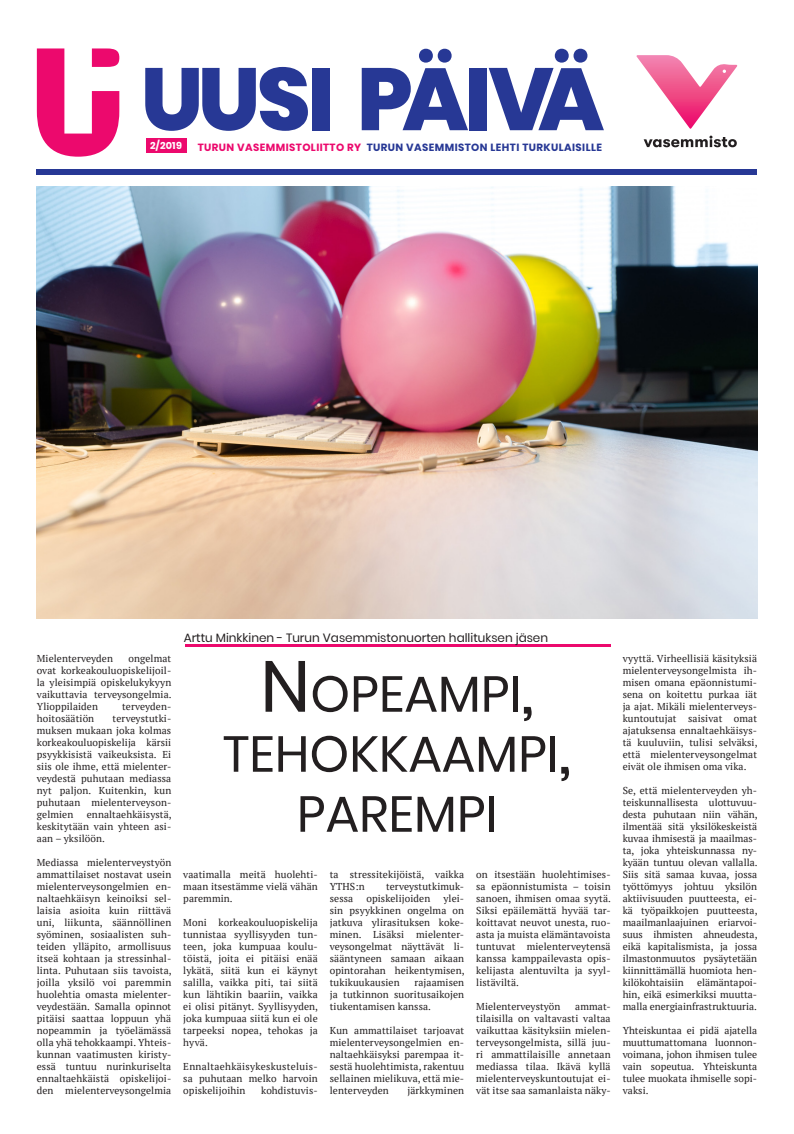
<style>
.page{position:relative;width:794px;height:1134px;background:#fff}
.page>*{position:absolute;margin:0;border:0;box-sizing:border-box;transform-origin:0 0}
.t1{font:800 88px "Poppins";letter-spacing:-.04em;color:#273895}
.t2{font:50.4px/60px "Poppins";color:#231f20;text-align:center}
.t3{font:12px "Poppins";color:#231f20}
.t4{font:700 10.4px "Poppins";letter-spacing:.04em;color:#273895}
.t5{font:10px/12px "PT Serif";letter-spacing:.01em;color:#231f20;text-align:justify}
.t6{font:700 9.8px "Poppins";color:#fff}
.s1{color:#ec096d}
.s2{font-size:72px}
</style>
<div class="page">
<img style="left:37px;top:186px;width:720px;height:432px">
<svg style="left:37px;top:48px;width:82px;height:109px"></svg>
<div style="left:37px;top:169px;width:720px;height:5px;background:#273895"></div>
<div style="left:146px;top:138px;width:40px;height:15px;background:#ec096d"></div>
<svg style="left:643px;top:136px;width:94px;height:11px"></svg>
<svg style="left:636px;top:55px;width:101px;height:74px"></svg>
<hr style="left:185px;top:644px;width:425px;height:2px;background:#ec096d">
<h1 class="t1" style="left:141px;top:48px;width:465px">UUSI PÄIVÄ</h1>
<p class="t6" style="left:150px;top:140px;width:33px">2/2019</p>
<p class="t4" style="left:198px;top:141px;width:406px"><span class="s1">TURUN VASEMMISTOLIITTO RY</span> TURUN VASEMMISTON LEHTI TURKULAISILLE</p>
<p class="t5" style="left:37px;top:652px;width:136px;text-indent:92px">ongelmat ovat korkeakouluopiskelijoil&shy;la yleisimpiä opiskelukykyyn vaikuttavia terveysongelmia.<br>Ylioppilaiden</p>
<p class="t5" style="left:37px;top:652px;width:78px">Mielenterveyden</p>
<p class="t5" style="left:122px;top:700px;width:51px">terveyden-</p>
<p class="t5" style="left:37px;top:712px;width:136px;text-indent:76px">terveystutki&shy;muksen mukaan joka kolmas korkeakouluopiskelija kärsii psyykkisistä vaikeuksista. Ei siis ole ihme, että mielenter&shy;veydestä puhutaan mediassa nyt paljon. Kuitenkin, kun puhutaan mielenterveyson&shy;gelmien</p>
<p class="t5" style="left:37px;top:712px;width:59px">hoitosäätiön</p>
<p class="t5" style="left:37px;top:808px;width:136px;text-indent:50px">ennaltaehkäisystä, keskitytään vain yhteen asi&shy;aan – yksilöön.</p>
<p class="t5" style="left:37px;top:856px;width:136px">Mediassa mielenterveystyön ammattilaiset nostavat usein mielenterveysongelmien en&shy;naltaehkäisyn keinoiksi sel&shy;laisia asioita kuin riittävä uni, liikunta, säännöllinen syöminen, sosiaalisten suh&shy;teiden ylläpito, armollisuus itseä kohtaan ja stressinhal&shy;linta. Puhutaan siis tavoista, joilla yksilö voi paremmin huolehtia omasta mielenter&shy;veydestään. Samalla opinnot pitäisi saattaa loppuun yhä nopeammin ja työelämässä olla yhä tehokkaampi. Yhteis&shy;kunnan vaatimusten kiristy&shy;essä tuntuu nurinkuriselta ennaltaehkäistä opiskelijoi&shy;den mielenterveysongelmia</p>
<p class="t3" style="left:184px;top:630px;width:366px">Arttu Minkkinen - Turun Vasemmistonuorten hallituksen jäsen</p>
<h2 class="t2" style="left:223px;top:664px;width:350px"><span class="s2">N</span>OPEAMPI<span class="s2">,<br></span>TEHOKKAAMPI<span class="s2">,<br></span>PAREMPI</h2>
<p class="t5" style="left:183px;top:868px;width:136px">vaatimalla meitä huolehti&shy;maan itsestämme vielä vähän paremmin.</p>
<p class="t5" style="left:183px;top:916px;width:136px">Moni korkeakouluopiskelija tunnistaa syyllisyyden tun&shy;teen, joka kumpuaa koulu&shy;töistä, joita ei pitäisi enää lykätä, siitä kun ei käynyt salilla, vaikka piti, tai siitä kun lähtikin baariin, vaikka ei olisi pitänyt. Syyllisyyden, joka kumpuaa siitä kun ei ole tarpeeksi nopea, tehokas ja hyvä.</p>
<p class="t5" style="left:183px;top:1060px;width:136px">Ennaltaehkäisykeskusteluis&shy;sa puhutaan melko harvoin opiskelijoihin</p>
<p class="t5" style="left:261px;top:1084px;width:58px">kohdistuvis-</p>
<p class="t5" style="left:330px;top:868px;width:136px">ta stressitekijöistä, vaikka<br>YTHS:n</p>
<p class="t5" style="left:386px;top:880px;width:80px">terveystutkimuk-</p>
<p class="t5" style="left:330px;top:892px;width:136px;text-indent:114px">ylei&shy;sin psyykkinen ongelma on jatkuva ylirasituksen koke&shy;minen. Lisäksi mielenter&shy;veysongelmat näyttävät li&shy;sääntyneen samaan aikaan opintorahan heikentymisen, tukikuukausien</p>
<p class="t5" style="left:330px;top:892px;width:25px">sessa</p>
<p class="t5" style="left:366px;top:892px;width:65px">opiskelijoiden</p>
<p class="t5" style="left:330px;top:976px;width:136px;text-indent:85px">rajaamisen ja tutkinnon suoritusaikojen tiukentamisen kanssa.</p>
<p class="t5" style="left:330px;top:1024px;width:136px">Kun ammattilaiset tarjoavat mielenterveysongelmien en&shy;naltaehkäisyksi parempaa it&shy;sestä huolehtimista, rakentuu sellainen mielikuva, että mie&shy;lenterveyden</p>
<p class="t5" style="left:407px;top:1084px;width:58px">järkkyminen</p>
<p class="t5" style="left:476px;top:868px;width:136px">on itsestään huolehtimises&shy;sa epäonnistumista – toisin sanoen, ihmisen omaa syytä.<br>Siksi epäilemättä hyvää tar&shy;koittavat neuvot unesta, ruo&shy;asta ja muista elämäntavoista tuntuvat mielenterveytensä kanssa kamppailevasta opis&shy;kelijasta alentuvilta ja syyl&shy;listäviltä.</p>
<p class="t5" style="left:476px;top:1000px;width:86px">Mielenterveystyön</p>
<p class="t5" style="left:476px;top:1000px;width:136px;text-indent:99px">ammat&shy;tilaisilla on valtavasti valtaa vaikuttaa käsityksiin mielen&shy;terveysongelmista, sillä juu&shy;ri ammattilaisille annetaan mediassa tilaa. Ikävä kyllä mielenterveyskuntoutujat ei&shy;vät itse saa samanlaista näky-</p>
<p class="t5" style="left:622px;top:652px;width:136px">vyyttä. Virheellisiä käsityksiä mielenterveysongelmista ih&shy;misen omana epäonnistumi&shy;sena on koitettu purkaa iät ja ajat. Mikäli mielenterveys&shy;kuntoutujat saisivat omat ajatuksensa ennaltaehkäisys&shy;tä kuuluviin, tulisi selväksi, että mielenterveysongelmat eivät ole ihmisen oma vika.</p>
<p class="t5" style="left:622px;top:784px;width:136px">Se, että mielenterveyden yh&shy;teiskunnallisesta ulottuvuu&shy;desta puhutaan niin vähän, ilmentää sitä yksilökeskeistä kuvaa ihmisestä ja maailmas&shy;ta, joka yhteiskunnassa ny&shy;kyään tuntuu olevan vallalla.<br>Siis sitä samaa kuvaa, jossa työttömyys johtuu yksilön aktiivisuuden puutteesta, ei&shy;kä työpaikkojen puutteesta, maailmanlaajuinen eriarvoi&shy;suus ihmisten ahneudesta, eikä kapitalismista, ja jossa ilmastonmuutos pysäytetään kiinnittämällä huomiota hen&shy;kilökohtaisiin</p>
<p class="t5" style="left:622px;top:976px;width:136px;text-indent:74px">elämäntapoi&shy;hin, eikä esimerkiksi muutta&shy;malla energiainfrastruktuuria.</p>
<p class="t5" style="left:622px;top:1024px;width:136px">Yhteiskuntaa ei pidä ajatella muuttumattomana luonnon&shy;voimana, johon ihmisen tulee vain sopeutua. Yhteiskunta tulee muokata ihmiselle sopi&shy;vaksi.</p>
</div>
